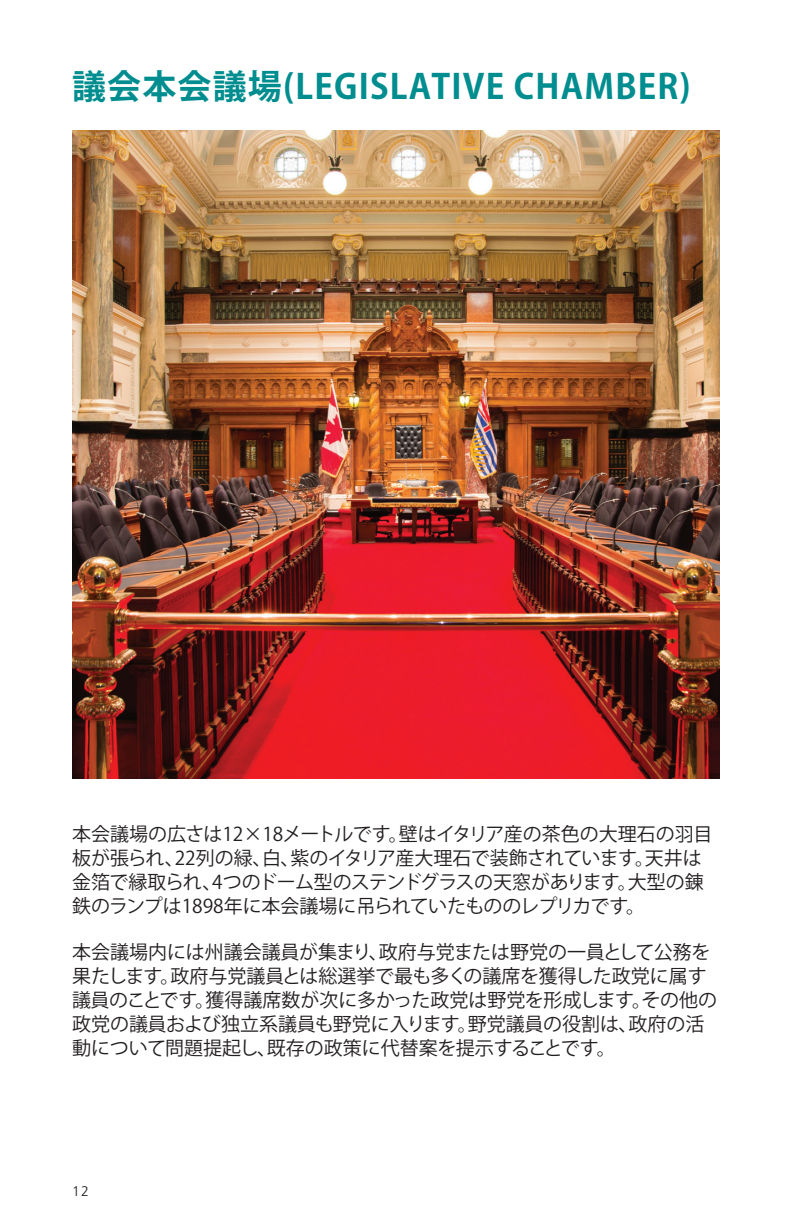
<style>
.page{position:relative;width:792px;height:1224px;background:#fff}
.page>*{position:absolute;margin:0;border:0;box-sizing:border-box;transform-origin:0 0}
.t1{font:700 34px "Koz Go Pr 6 N";letter-spacing:.035em;color:#008d8f}
.t2{font:19px/24px "Koz Go Pr 6 N";color:#231f20}
.t3{font:300 14px "Frutiger LT Std";color:#231f20}
</style>
<div class="page">
<img style="left:72px;top:131px;width:648px;height:648px">
<h1 class="t1" style="left:72px;top:68px;width:620px">議会本会議場(LEGISLATIVE CHAMBER)</h1>
<p class="t2" style="left:72px;top:822px;width:642px">本会議場の広さは12×18メートルです。壁はイタリア産の茶色の大理石の羽目板が張られ、22列の緑、白、紫のイタリア産大理石で装飾されています。天井は金箔で縁取られ、4つのドーム型のステンドグラスの天窓があります。大型の錬鉄のランプは1898年に本会議場に吊られていたもののレプリカです。</p>
<p class="t2" style="left:72px;top:940px;width:647px">本会議場内には州議会議員が集まり、政府与党または野党の一員として公務を果たします。政府与党議員とは総選挙で最も多くの議席を獲得した政党に属す議員のことです。獲得議席数が次に多かった政党は野党を形成します。その他の政党の議員および独立系議員も野党に入ります。野党議員の役割は、政府の活動について問題提起し、既存の政策に代替案を提示することです。</p>
<p class="t3" style="left:72px;top:1183px;width:18px">12</p>
</div>
